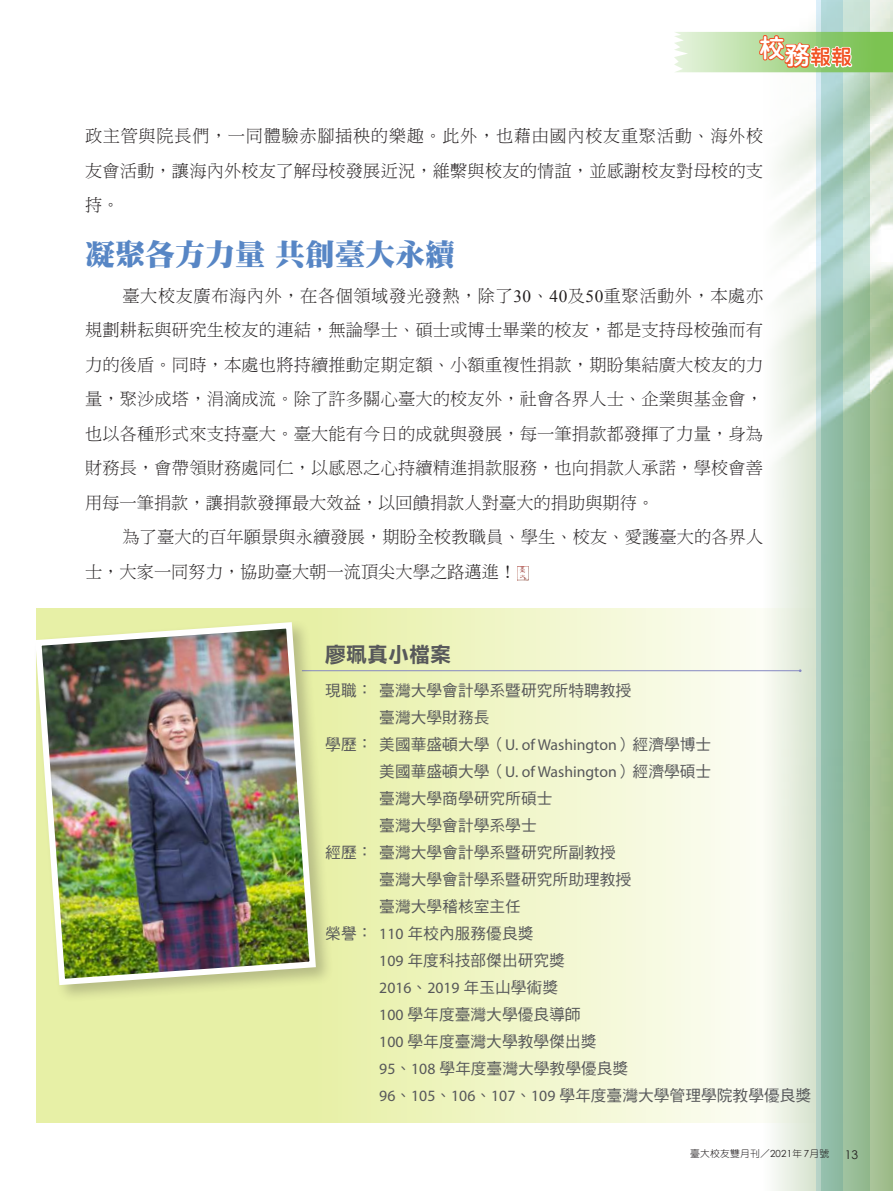
<style>
.page{position:relative;width:893px;height:1191px;background:#fff}
.page>*{position:absolute;margin:0;border:0;box-sizing:border-box;transform-origin:0 0}
.t1{font:30px "DF Ming Std W12";color:#5786c5}
.t2{font:25.5px "DF Yuan Std W8";color:#fff}
.t3{font:21px "DF Li Hei Std W7";color:#57585a}
.t4{font:17.25px/34.5px "DF Ming Std W3";letter-spacing:.005em;color:#231f20;text-align:justify}
.t5{font:15.75px/27px "DF Hei Std W5";color:#57585a}
.t6{font:15.75px "Myriad Pro";color:#57585a}
.t7{font:12px "Century Gothic";color:#231f20}
.t8{font:9.75px "DF Yuan Std W3";letter-spacing:.025em;color:#231f20}
.s1{font-family:"Times New Roman"}
.s2{font-family:"Myriad Pro"}
.s3{font-family:"DF Hei Std W5"}
.s4{font-family:"Century Gothic"}
</style>
<div class="page">
<img style="left:763px;top:0;width:130px;height:1191px">
<svg style="left:843px;top:0;width:27px;height:1191px;background:#a9caae"></svg>
<svg style="left:816px;top:0;width:27px;height:1191px;background:#a3cabe"></svg>
<svg style="left:674px;top:24px;width:219px;height:48px"></svg>
<svg style="left:36px;top:608px;width:857px;height:515px;background:#e5eec5"></svg>
<hr style="left:302px;top:670px;width:498px;height:1px;background:#8588c2">
<div style="left:32px;top:619px;width:302px;height:383px;background:#231f20;opacity:.25"></div>
<img style="left:32px;top:619px;width:287px;height:369px">
<img style="left:517px;top:566px;width:11px;height:14px">
<h2 class="t2" style="left:759px;top:38px;width:94px">校務<sub>報報</sub></h2>
<p class="t4" style="left:85px;top:119px;width:680px">政主管與院長們，一同體驗赤腳插秧的樂趣。此外，也藉由國內校友重聚活動、海外校友會活動，讓海內外校友了解母校發展近況，維繫與校友的情誼，並感謝校友對母校的支持。</p>
<h1 class="t1" style="left:85px;top:238px;width:371px">凝聚各方力量 共創臺大永續</h1>
<p class="t4" style="left:85px;top:278px;width:680px;text-indent:38px">臺大校友廣布海內外，在各個領域發光發熱，除了<span class="s1">30</span>、<span class="s1">40</span>及<span class="s1">50</span>重聚活動外，本處亦規劃耕耘與研究生校友的連結，無論學士、碩士或博士畢業的校友，都是支持母校強而有力的後盾。同時，本處也將持續推動定期定額、小額重複性捐款，期盼集結廣大校友的力量，聚沙成塔，涓滴成流。除了許多關心臺大的校友外，社會各界人士、企業與基金會，也以各種形式來支持臺大。臺大能有今日的成就與發展，每一筆捐款都發揮了力量，身為財務長，會帶領財務處同仁，以感恩之心持續精進捐款服務，也向捐款人承諾，學校會善用每一筆捐款，讓捐款發揮最大效益，以回饋捐款人對臺大的捐助與期待。</p>
<p class="t4" style="left:85px;top:519px;width:680px;text-indent:38px">為了臺大的百年願景與永續發展，期盼全校教職員、學生、校友、愛護臺大的各界人士，大家一同努力，協助臺大朝一流頂尖大學之路邁進！</p>
<p class="t3" style="left:325px;top:643px;width:127px">廖珮真小檔案</p>
<p class="t5" style="left:325px;top:676px;width:308px">現職：臺灣大學會計學系暨研究所特聘教授</p>
<p class="t5" style="left:379px;top:703px;width:112px">臺灣大學財務長</p>
<p class="t5" style="left:325px;top:730px;width:388px">學歷：美國華盛頓大學（<span class="s2">U. of Washington</span>）經濟學博士</p>
<p class="t5" style="left:379px;top:757px;width:333px">美國華盛頓大學（<span class="s2">U. of Washington</span>）經濟學碩士</p>
<p class="t5" style="left:379px;top:784px;width:175px">臺灣大學商學研究所碩士</p>
<p class="t5" style="left:379px;top:811px;width:159px">臺灣大學會計學系學士</p>
<p class="t5" style="left:325px;top:838px;width:292px">經歷：臺灣大學會計學系暨研究所副教授</p>
<p class="t5" style="left:379px;top:865px;width:253px">臺灣大學會計學系暨研究所助理教授</p>
<p class="t5" style="left:379px;top:892px;width:143px">臺灣大學稽核室主任</p>
<p class="t5" style="left:325px;top:919px;width:210px">榮譽： <span class="s2">110</span> 年校內服務優良獎</p>
<p class="t5" style="left:379px;top:946px;width:187px"><span class="s2">109</span> 年度科技部傑出研究獎</p>
<p class="t6" style="left:379px;top:978px;width:180px">2016<span class="s3">、</span>2019 <span class="s3">年玉山學術獎</span></p>
<p class="t5" style="left:379px;top:1000px;width:434px"><span class="s2">100</span> 學年度臺灣大學優良導師<br><span class="s2">100</span> 學年度臺灣大學教學傑出獎<br><span class="s2">95</span>、<span class="s2">108</span> 學年度臺灣大學教學優良獎<br><span class="s2">96</span>、<span class="s2">105</span>、<span class="s2">106</span>、<span class="s2">107</span>、<span class="s2">109</span> 學年度臺灣大學管理學院教學優良獎</p>
<p class="t8" style="left:690px;top:1148px;width:141px">臺大校友雙月刊／<span class="s4">2021</span>年<span class="s4">7</span>月號</p>
<p class="t7" style="left:845px;top:1147px;width:15px">13</p>
</div>
